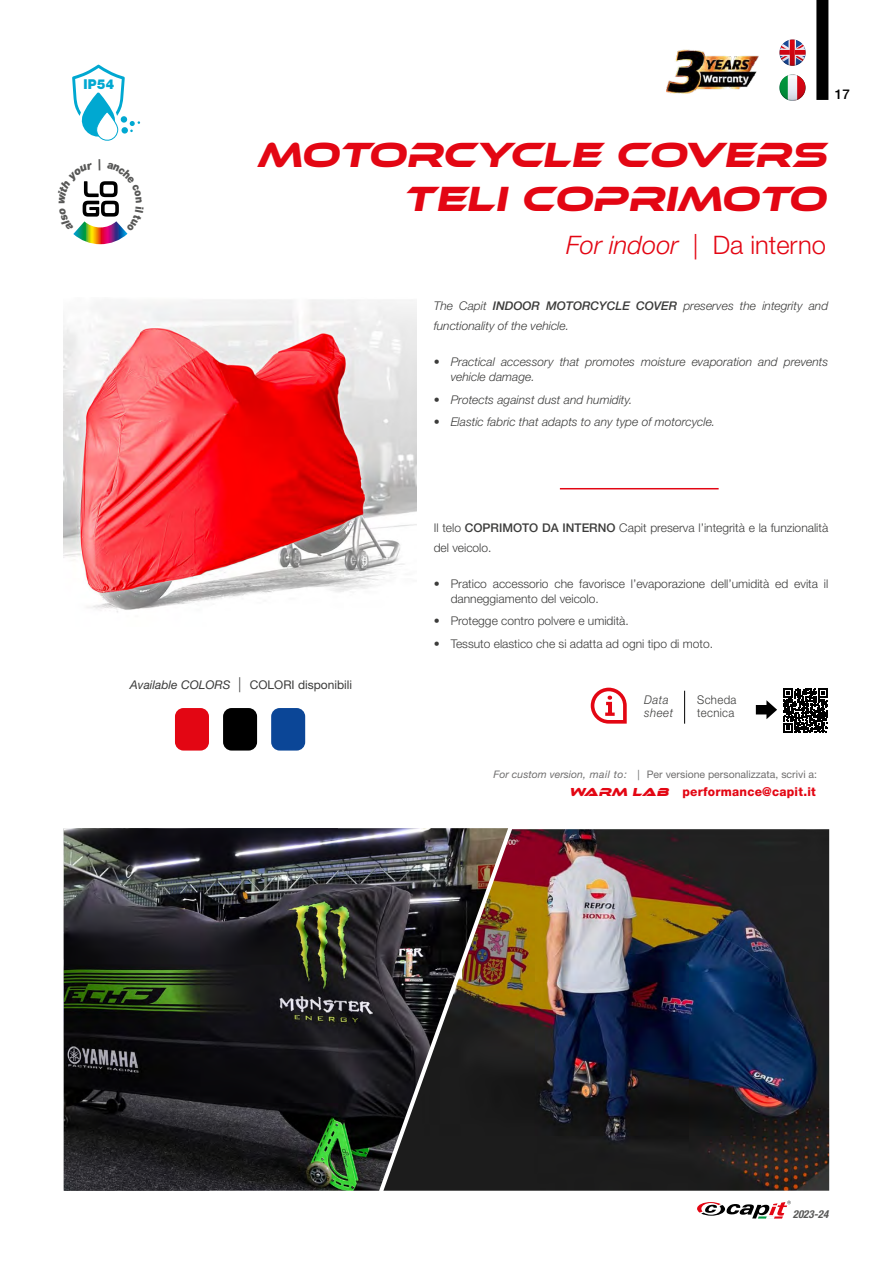
<style>
.page{position:relative;width:893px;height:1263px;background:#fff}
.page>*{position:absolute;margin:0;border:0;box-sizing:border-box;transform-origin:0 0}
.t1{font:italic 36px/43.5px "Ethnocentric Rg";color:#e30613;text-align:right}
.t2{font:300 25.5px "Helvetica Neue LT Std";color:#e30613}
.t3{font:900 13.65px "Helvetica Neue LT Std";color:#00a8d1;scale:.92 1}
.t4{font:500 13.5px "Helvetica Neue LT Std";color:#000}
.t5{font:800 12.3px "Helvetica Neue LT Std";letter-spacing:.02em;color:#e30613}
.t6{font:300 12px/19.5px "Helvetica Neue LT Std";color:#3c3c3b}
.t7{font:italic 300 12px/19.5px "Helvetica Neue LT Std";color:#3c3c3b}
.t8{font:12px "Helvetica Neue LT Std";color:#3c3c3b}
.t9{font:300 12px/13.5px "Helvetica Neue LT Std";letter-spacing:.03em;color:#3c3c3b;scale:.95 1}
.t10{font:italic 300 12px/13.5px "Helvetica Neue LT Std";letter-spacing:.05em;color:#3c3c3b;scale:.95 1}
.t11{font:italic 700 condensed 10.95px "Helvetica Neue LT Std";color:#575756}
.t12{font:10.35px "Helvetica Neue LT Std";color:#706f6f}
.s1{font-style:italic}
.s2{font-weight:500}
.s3{font-style:normal}
.s4{font-weight:300;font-style:italic;font-size:15px}
.s5{font-family:"Ethnocentric Rg";font-weight:700;font-style:italic;font-size:12px}
</style>
<div class="page">
<hr style="left:560px;top:488px;width:159px;height:1px;background:#e30613">
<svg style="left:783px;top:688px;width:45px;height:45px"></svg>
<svg style="left:591px;top:688px;width:36px;height:36px"></svg>
<svg style="left:756px;top:700px;width:21px;height:19px"></svg>
<div style="left:175px;top:708px;width:34px;height:42px;background:#e30613;border-radius:9px"></div>
<div style="left:223px;top:708px;width:34px;height:42px;background:#000;border-radius:9px"></div>
<div style="left:271px;top:708px;width:34px;height:42px;background:#0b4697;border-radius:9px"></div>
<img style="left:64px;top:299px;width:353px;height:314px">
<img style="left:64px;top:828px;width:444px;height:363px">
<img style="left:383px;top:829px;width:446px;height:362px">
<img style="left:666px;top:49px;width:93px;height:45px">
<svg style="left:72px;top:64px;width:68px;height:77px"></svg>
<hr style="left:684px;top:691px;width:1px;height:33px;background:#000">
<div style="left:816px;top:0;width:12px;height:100px;background:#000"></div>
<svg style="left:779px;top:74px;width:27px;height:27px"></svg>
<svg style="left:779px;top:39px;width:27px;height:27px"></svg>
<svg style="left:697px;top:1200px;width:94px;height:18px"></svg>
<svg style="left:73px;top:181px;width:55px;height:63px"></svg>
<p class="t3" style="left:83px;top:76px;width:35px">IP54</p>
<p class="t4" style="left:835px;top:86px;width:17px">17</p>
<h1 class="t1" style="left:257px;top:133px;width:571px">MOTORCYCLE COVERS<br>TELI COPRIMOTO</h1>
<h2 class="t2" style="left:566px;top:229px;width:261px"><span class="s1">For indoor</span> | Da interno</h2>
<p class="t7" style="left:434px;top:296px;width:396px">The Capit <span class="s2">INDOOR MOTORCYCLE COVER</span> preserves the integrity and functionality of the vehicle.</p>
<p class="t7" style="left:451px;top:354px;width:379px;line-height:15px;text-indent:-17px"><span class="s3">•</span> Practical accessory that promotes moisture evaporation and prevents vehicle damage.</p>
<p class="t7" style="left:434px;top:389px;width:200px"><span class="s3">•</span> Protects against dust and humidity.</p>
<p class="t7" style="left:434px;top:412px;width:283px"><span class="s3">•</span> Elastic fabric that adapts to any type of motorcycle.</p>
<p class="t8" style="left:130px;top:677px;width:224px"><span class="s1">Available COLORS</span> <span class="s4">|</span> COLORI disponibili</p>
<p class="t6" style="left:434px;top:518px;width:396px">Il telo <span class="s2">COPRIMOTO DA INTERNO</span> Capit preserva l’integrità e la funzionalità del veicolo.</p>
<p class="t6" style="left:451px;top:576px;width:379px;line-height:15px;text-indent:-17px">• Pratico accessorio che favorisce l’evaporazione dell’umidità ed evita il danneggiamento del veicolo.</p>
<p class="t6" style="left:434px;top:611px;width:197px">• Protegge contro polvere e umidità.</p>
<p class="t6" style="left:434px;top:633px;width:281px">• Tessuto elastico che si adatta ad ogni tipo di moto.</p>
<p class="t10" style="left:644px;top:692px;width:32px">Data sheet</p>
<p class="t9" style="left:697px;top:692px;width:43px">Scheda tecnica</p>
<p class="t12" style="left:493px;top:769px;width:325px"><span class="s1">For custom version, mail to: |</span> Per versione personalizzata, scrivi a:</p>
<p class="t5" style="left:569px;top:785px;width:248px"><span class="s5">WARM LAB</span> performance@capit.it</p>
<p class="t11" style="left:793px;top:1207px;width:37px">2023-24</p>
</div>
